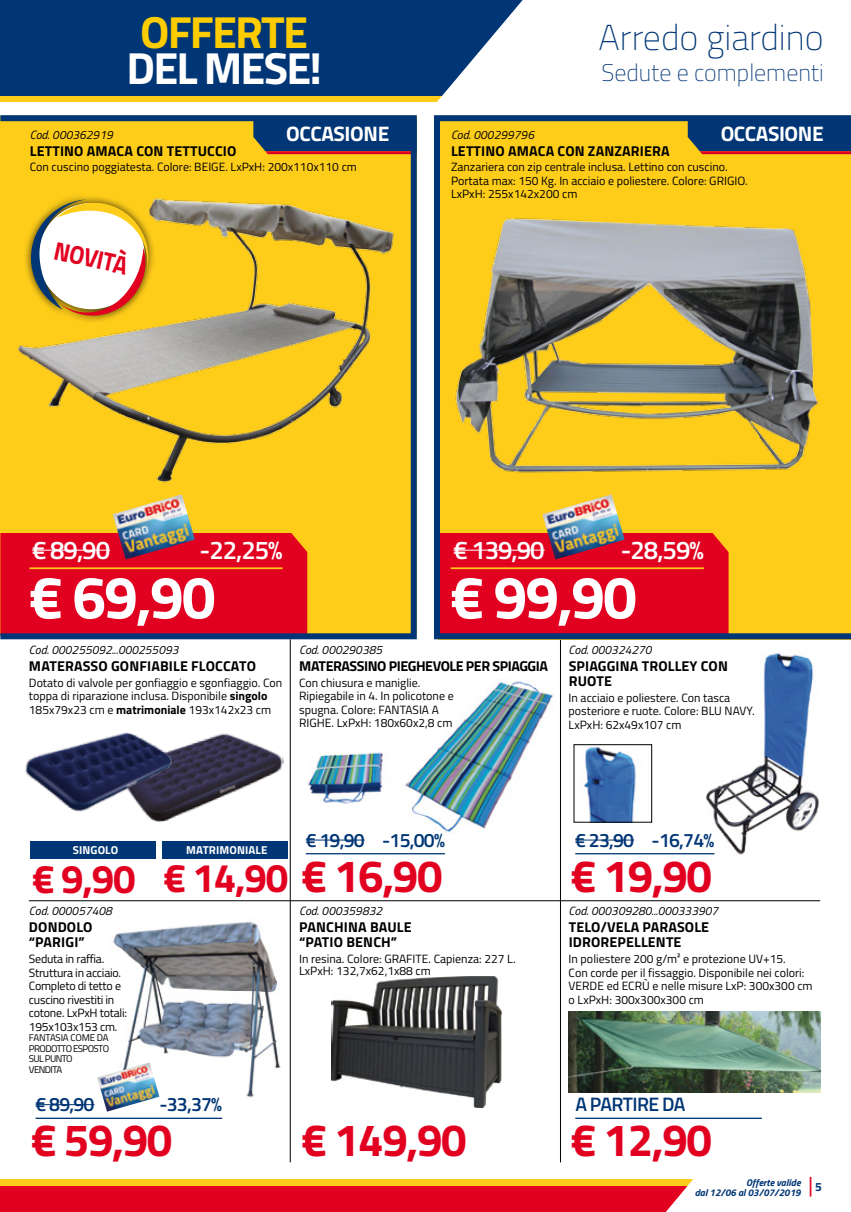
<style>
.page{position:relative;width:851px;height:1212px;background:#fff}
.page>*{position:absolute;margin:0;border:0;box-sizing:border-box;transform-origin:0 0}
.t1{font:700 60px "Titillium";letter-spacing:-.03em;color:#fff}
.t2{font:700 45.45px "Titillium";letter-spacing:-.03em;color:#e20020}
.t3{font:700 45px "Titillium";letter-spacing:-.04em;color:#fff}
.t4{font:700 45px "Titillium";letter-spacing:-.04em;color:#fecc00}
.t5{font:700 40.2px "Titillium";color:#e20020}
.t6{font:100 36px "Titillium";color:#003675}
.t7{font:700 25.8px "Titillium";color:#e20020;scale:.9 1}
.t8{font:600 25.65px "Titillium";letter-spacing:-.04em;color:#fff}
.t9{font:100 24px "Titillium";color:#003675}
.t10{font:700 21.6px "Titillium";color:#e20020;scale:.56 1}
.t11{font:700 21px "Titillium";letter-spacing:-.02em;color:#fff}
.t12{font:600 19.5px "Titillium";letter-spacing:-.04em;color:#003675}
.t13{font:700 14.25px/15px "Titillium";letter-spacing:.01em;color:#000}
.t14{font:700 14.25px "Titillium";letter-spacing:-.03em;color:#000}
.t15{font:12px/13.5px "Titillium";color:#000}
.t16{font:italic 12px "Titillium";color:#000}
.t17{font:12px/13.5px "Titillium";letter-spacing:-.02em;color:#000}
.t18{font:700 11.4px "Titillium";letter-spacing:.01em;color:#fff}
.t19{font:9.75px/10.5px "Titillium";letter-spacing:-.06em;color:#000}
.t20{font:italic 700 9.75px/10.5px "Titillium";color:#003675;text-align:right}
.s1{font-weight:700}
.s2{font-size:12px;color:#003675}
</style>
<div class="page">
<img style="left:113px;top:918px;width:177px;height:185px">
<img style="left:678px;top:639px;width:172px;height:216px">
<img style="left:405px;top:681px;width:148px;height:152px">
<img style="left:307px;top:752px;width:76px;height:52px">
<div style="left:0;top:0;width:434px;height:96px;background:#003675"></div>
<div style="left:0;top:96px;width:850px;height:5px;background:#fecd1a"></div>
<svg style="left:434px;top:0;width:416px;height:102px"></svg>
<svg style="left:0;top:1179px;width:694px;height:33px;background:#e83023"></svg>
<hr style="left:29px;top:900px;width:791px;height:1px;background:#000">
<hr style="left:560px;top:639px;width:1px;height:523px;background:#000">
<hr style="left:290px;top:639px;width:1px;height:523px;background:#000">
<img style="left:186px;top:733px;width:98px;height:80px">
<img style="left:332px;top:976px;width:169px;height:131px">
<img style="left:584px;top:747px;width:52px;height:73px">
<hr style="left:36px;top:1104px;width:58px;height:1px;background:#003675">
<hr style="left:36px;top:1117px;width:186px;height:2px;background:#003675">
<img style="left:97px;top:1062px;width:62px;height:50px">
<hr style="left:306px;top:840px;width:58px;height:1px;background:#003675">
<hr style="left:306px;top:853px;width:139px;height:1px;background:#003675">
<hr style="left:575px;top:840px;width:59px;height:1px;background:#003675">
<hr style="left:575px;top:853px;width:139px;height:1px;background:#003675">
<hr style="left:575px;top:1117px;width:186px;height:2px;background:#003675">
<svg style="left:0;top:115px;width:417px;height:524px;background:#d99c30"></svg>
<svg style="left:434px;top:115px;width:416px;height:524px;background:#c9963b"></svg>
<div style="left:31px;top:841px;width:125px;height:18px;background:#003675"></div>
<div style="left:162px;top:841px;width:125px;height:18px;background:#003675"></div>
<img style="left:25px;top:732px;width:161px;height:91px">
<div style="left:23px;top:192px;width:134px;height:132px;background:#000;opacity:.75"></div>
<svg style="left:27px;top:200px;width:126px;height:122px"></svg>
<img style="left:568px;top:1011px;width:252px;height:82px">
<h3 class="t4" style="left:140px;top:-3px;width:169px">OFFERTE</h3>
<h3 class="t3" style="left:126px;top:33px;width:197px">DEL MESE!</h3>
<h3 class="t11" style="left:286px;top:117px;width:104px">OCCASIONE</h3>
<p class="t16" style="left:30px;top:126px;width:84px">Cod. 000362919</p>
<p class="t13" style="left:30px;top:143px;width:208px">LETTINO AMACA CON TETTUCCIO</p>
<p class="t15" style="left:30px;top:160px;width:328px">Con cuscino poggiatesta. Colore: BEIGE. LxPxH: 200x110x110 cm</p>
<h3 class="t7" style="left:58px;top:231px;width:84px;rotate:12deg">NOVITÀ</h3>
<h3 class="t6" style="left:598px;top:12px;width:227px">Arredo giardino</h3>
<h3 class="t9" style="left:601px;top:55px;width:224px">Sedute e complementi</h3>
<h3 class="t11" style="left:720px;top:117px;width:104px">OCCASIONE</h3>
<p class="t16" style="left:451px;top:126px;width:84px">Cod. 000299796</p>
<p class="t13" style="left:451px;top:143px;width:220px">LETTINO AMACA CON ZANZARIERA</p>
<p class="t15" style="left:451px;top:160px;width:298px">Zanzariera con zip centrale inclusa. Lettino con cuscino.<br>Portata max: 150 Kg. In acciaio e poliestere. Colore: GRIGIO.<br>LxPxH: 255x142x200 cm</p>
<h3 class="t8" style="left:32px;top:530px;width:79px">€ 89,90</h3>
<h3 class="t8" style="left:199px;top:530px;width:84px">-22,25%</h3>
<h1 class="t1" style="left:29px;top:551px;width:188px">€ 69,90</h1>
<h3 class="t8" style="left:453px;top:530px;width:93px">€ 139,90</h3>
<h3 class="t8" style="left:620px;top:530px;width:84px">-28,59%</h3>
<h1 class="t1" style="left:450px;top:551px;width:188px">€ 99,90</h1>
<p class="t16" style="left:29px;top:641px;width:151px">Cod. 000255092...000255093</p>
<p class="t13" style="left:29px;top:658px;width:228px">MATERASSO GONFIABILE FLOCCATO</p>
<p class="t15" style="left:29px;top:675px;width:255px">Dotato di valvole per gonfiaggio e sgonfiaggio. Con toppa di riparazione inclusa. Disponibile <span class="s1">singolo<br></span>185x79x23 cm e <span class="s1">matrimoniale</span> 193x142x23 cm</p>
<p class="t16" style="left:299px;top:641px;width:84px">Cod. 000290385</p>
<p class="t14" style="left:299px;top:655px;width:250px">MATERASSINO PIEGHEVOLE PER SPIAGGIA</p>
<p class="t15" style="left:299px;top:675px;width:156px">Con chiusura e maniglie.<br>Ripiegabile in 4. In policotone e spugna. Colore: FANTASIA A<br>RIGHE. LxPxH: 180x60x2,8 cm</p>
<p class="t16" style="left:568px;top:641px;width:84px">Cod. 000324270</p>
<p class="t13" style="left:568px;top:658px;width:161px">SPIAGGINA TROLLEY CON<br>RUOTE</p>
<p class="t15" style="left:568px;top:690px;width:187px">In acciaio e poliestere. Con tasca posteriore e ruote. Colore: BLU NAVY.<br>LxPxH: 62x49x107 cm</p>
<p class="t18" style="left:73px;top:841px;width:47px">SINGOLO</p>
<p class="t18" style="left:186px;top:841px;width:83px">MATRIMONIALE</p>
<h3 class="t12" style="left:306px;top:825px;width:141px">€ 19,90 -15,00%</h3>
<h3 class="t12" style="left:575px;top:825px;width:141px">€ 23,90 -16,74%</h3>
<h3 class="t5" style="left:32px;top:847px;width:257px">€ 9,90 € 14,90</h3>
<h2 class="t2" style="left:301px;top:841px;width:143px">€ 16,90</h2>
<h2 class="t2" style="left:570px;top:841px;width:143px">€ 19,90</h2>
<p class="t16" style="left:29px;top:902px;width:84px">Cod. 000057408</p>
<p class="t13" style="left:29px;top:919px;width:65px">DONDOLO “PARIGI”</p>
<p class="t17" style="left:29px;top:951px;width:100px">Seduta in raffia.<br>Struttura in acciaio.<br>Completo di tetto e cuscino rivestiti in cotone. LxPxH totali:<br>195x103x153 cm.</p>
<p class="t19" style="left:29px;top:1032px;width:82px">FANTASIA COME DA<br>PRODOTTO ESPOSTO<br>SUL PUNTO<br>VENDITA</p>
<p class="t16" style="left:299px;top:902px;width:84px">Cod. 000359832</p>
<p class="t13" style="left:299px;top:919px;width:114px">PANCHINA BAULE “PATIO BENCH”</p>
<p class="t15" style="left:299px;top:952px;width:218px;line-height:12px">In resina. Colore: GRAFITE. Capienza: 227 L.<br>LxPxH: 132,7x62,1x88 cm</p>
<p class="t16" style="left:568px;top:902px;width:151px">Cod. 000309280...000333907</p>
<p class="t13" style="left:568px;top:919px;width:142px">TELO/VELA PARASOLE<br>IDROREPELLENTE</p>
<p class="t15" style="left:568px;top:951px;width:245px">In poliestere 200 g/m² e protezione UV+15.<br>Con corde per il fissaggio. Disponibile nei colori:<br>VERDE ed ECRÙ e nelle misure LxP: 300x300 cm o LxPxH: 300x300x300 cm</p>
<h3 class="t12" style="left:36px;top:1089px;width:60px">€ 89,90</h3>
<h3 class="t12" style="left:159px;top:1089px;width:64px">-33,37%</h3>
<h3 class="t12" style="left:575px;top:1089px;width:112px">A PARTIRE DA</h3>
<h2 class="t2" style="left:31px;top:1105px;width:143px">€ 59,90</h2>
<h2 class="t2" style="left:301px;top:1105px;width:167px">€ 149,90</h2>
<h2 class="t2" style="left:570px;top:1105px;width:143px">€ 12,90</h2>
<p class="t20" style="left:694px;top:1177px;width:107px">Offerte valide<br>dal 12/06 al 03/07/2019</p>
<h3 class="t10" style="left:809px;top:1168px;width:24px">| <span class="s2">5</span></h3>
</div>
